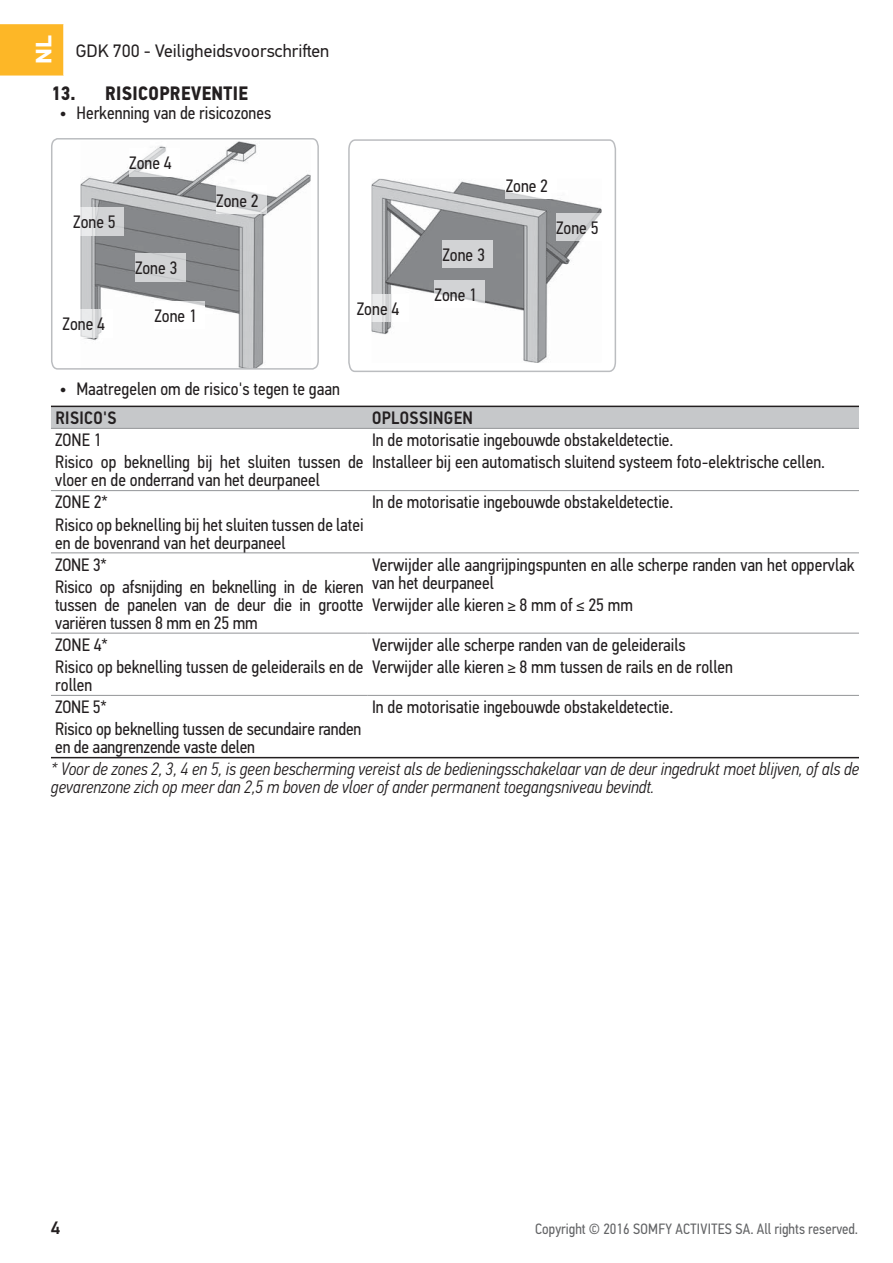
<style>
.page{position:relative;width:893px;height:1263px;background:#fff}
.page>*{position:absolute;margin:0;border:0;box-sizing:border-box;transform-origin:0 0}
.t1{font:700 22.35px "PF Din Text Pro";color:#fff}
.t2{font:700 19.5px "PF Din Text Cond Pro";letter-spacing:.02em;color:#231f20}
.t3{font:18px/22.2px "PF Din Text Cond Pro";color:#231f20}
.t4{font:italic 300 18px/18px "PF Din Text Cond Pro";color:#231f20}
.t5{font:18px "PF Din Text Pro";color:#231f20}
.t6{font:500 18px "PF Din Text Cond Pro";letter-spacing:.02em;color:#231f20}
.t7{font:500 18px "PF Din Text Pro";color:#231f20}
.t8{font:15px "PF Din Text Cond Pro";color:#636466}
</style>
<div class="page">
<div style="left:0;top:24px;width:63px;height:52px;background:#fdb727"></div>
<svg style="left:348px;top:139px;width:268px;height:233px"></svg>
<img style="left:435px;top:281px;width:50px;height:27px">
<div style="left:506px;top:172px;width:50px;height:7px;background:#fff"></div>
<img style="left:506px;top:179px;width:50px;height:20px">
<img style="left:442px;top:240px;width:51px;height:28px">
<div style="left:601px;top:213px;width:5px;height:27px;background:#fff"></div>
<img style="left:556px;top:213px;width:45px;height:27px">
<div style="left:358px;top:294px;width:14px;height:28px;background:#fff"></div>
<img style="left:372px;top:294px;width:36px;height:28px">
<svg style="left:51px;top:138px;width:268px;height:232px"></svg>
<img style="left:154px;top:301px;width:51px;height:28px">
<img style="left:216px;top:186px;width:51px;height:28px">
<img style="left:135px;top:254px;width:50px;height:28px">
<img style="left:129px;top:148px;width:51px;height:28px">
<div style="left:73px;top:208px;width:8px;height:27px;background:#fff"></div>
<img style="left:81px;top:208px;width:43px;height:27px">
<div style="left:63px;top:310px;width:18px;height:28px;background:#fff"></div>
<img style="left:81px;top:310px;width:32px;height:28px">
<div style="left:51px;top:407px;width:808px;height:21px;background:#c6c8ca"></div>
<hr style="left:51px;top:406px;width:808px;height:1px;background:#231f20">
<hr style="left:51px;top:428px;width:808px;height:1px;background:#939598">
<hr style="left:51px;top:490px;width:808px;height:1px;background:#939598">
<hr style="left:51px;top:553px;width:808px;height:1px;background:#939598">
<hr style="left:51px;top:633px;width:317px;height:1px;background:#939598">
<hr style="left:51px;top:695px;width:317px;height:1px;background:#939598">
<hr style="left:368px;top:633px;width:491px;height:1px;background:#939598">
<hr style="left:368px;top:695px;width:491px;height:1px;background:#939598">
<hr style="left:51px;top:757px;width:808px;height:1px;background:#231f20">
<p class="t1" style="left:35px;top:64px;width:30px;rotate:-90deg">NL</p>
<p class="t5" style="left:76px;top:44px;width:255px">GDK 700 - Veiligheidsvoorschri-en</p>
<p class="t2" style="left:51px;top:86px;width:198px">13. RISICOPREVENTIE</p>
<p class="t3" style="left:59px;top:103px;width:213px">• Herkenning van de risicozones</p>
<p class="t3" style="left:129px;top:153px;width:44px">Zone 4</p>
<p class="t3" style="left:73px;top:212px;width:44px">Zone 5</p>
<p class="t3" style="left:63px;top:314px;width:44px">Zone 4</p>
<p class="t3" style="left:135px;top:258px;width:44px">Zone 3</p>
<p class="t3" style="left:154px;top:306px;width:44px">Zone 1</p>
<p class="t3" style="left:216px;top:191px;width:44px">Zone 2</p>
<p class="t3" style="left:357px;top:299px;width:44px">Zone 4</p>
<p class="t3" style="left:442px;top:245px;width:44px">Zone 3</p>
<p class="t3" style="left:435px;top:285px;width:44px">Zone 1</p>
<p class="t3" style="left:506px;top:176px;width:44px">Zone 2</p>
<p class="t3" style="left:556px;top:218px;width:44px">Zone 5</p>
<p class="t3" style="left:59px;top:379px;width:282px">• Maatregelen om de risico's tegen te gaan</p>
<p class="t6" style="left:55px;top:407px;width:63px">RISICO'S</p>
<p class="t6" style="left:372px;top:407px;width:102px">OPLOSSINGEN</p>
<p class="t3" style="left:55px;top:430px;width:310px">ZONE 1<br>Risico op beknelling bij het sluiten tussen de</p>
<p class="t3" style="left:55px;top:470px;width:266px">vloer en de onderrand van het deurpaneel</p>
<p class="t3" style="left:372px;top:430px;width:454px">In de motorisatie ingebouwde obstakeldetectie.<br>Installeer bij een automatisch sluitend systeem foto-elektrische cellen.</p>
<p class="t3" style="left:55px;top:492px;width:310px">ZONE 2*<br>Risico op beknelling bij het sluiten tussen de latei</p>
<p class="t3" style="left:55px;top:533px;width:232px">en de bovenrand van het deurpaneel</p>
<p class="t3" style="left:55px;top:555px;width:310px">ZONE 3*<br>Risico op afsnijding en beknelling in de kieren</p>
<p class="t3" style="left:55px;top:597px;width:310px;line-height:18px">tussen de panelen van de deur die in grootte variëren tussen 8 mm en 25 mm</p>
<p class="t3" style="left:55px;top:635px;width:310px">ZONE 4*<br>Risico op beknelling tussen de geleiderails en de</p>
<p class="t3" style="left:55px;top:675px;width:39px">rollen</p>
<p class="t3" style="left:55px;top:697px;width:308px">ZONE 5*<br>Risico op beknelling tussen de secundaire randen</p>
<p class="t3" style="left:55px;top:737px;width:201px">en de aangrenzende vaste delen</p>
<p class="t3" style="left:372px;top:492px;width:303px">In de motorisatie ingebouwde obstakeldetectie.</p>
<p class="t3" style="left:372px;top:557px;width:484px;line-height:18px">Verwijder alle aangrijpingspunten en alle scherpe randen van het oppervlak van het deurpaneel</p>
<p class="t3" style="left:372px;top:595px;width:263px">Verwijder alle kieren ≥ 8 mm of ≤ 25 mm</p>
<p class="t3" style="left:372px;top:635px;width:362px">Verwijder alle scherpe randen van de geleiderails<br>Verwijder alle kieren ≥ 8 mm tussen de rails en de rollen</p>
<p class="t3" style="left:372px;top:697px;width:303px">In de motorisatie ingebouwde obstakeldetectie.</p>
<p class="t4" style="left:51px;top:761px;width:810px">* Voor de zones 2, 3, 4 en 5, is geen bescherming vereist als de bedieningsschakelaar van de deur ingedrukt moet blijven, of als de gevarenzone zich op meer dan 2,5 m boven de vloer of ander permanent toegangsniveau bevindt.</p>
<p class="t7" style="left:51px;top:1217px;width:11px">4</p>
<p class="t8" style="left:535px;top:1223px;width:324px">Copyright © 2016 SOMFY ACTIVITES SA. All rights reserved.</p>
</div>
